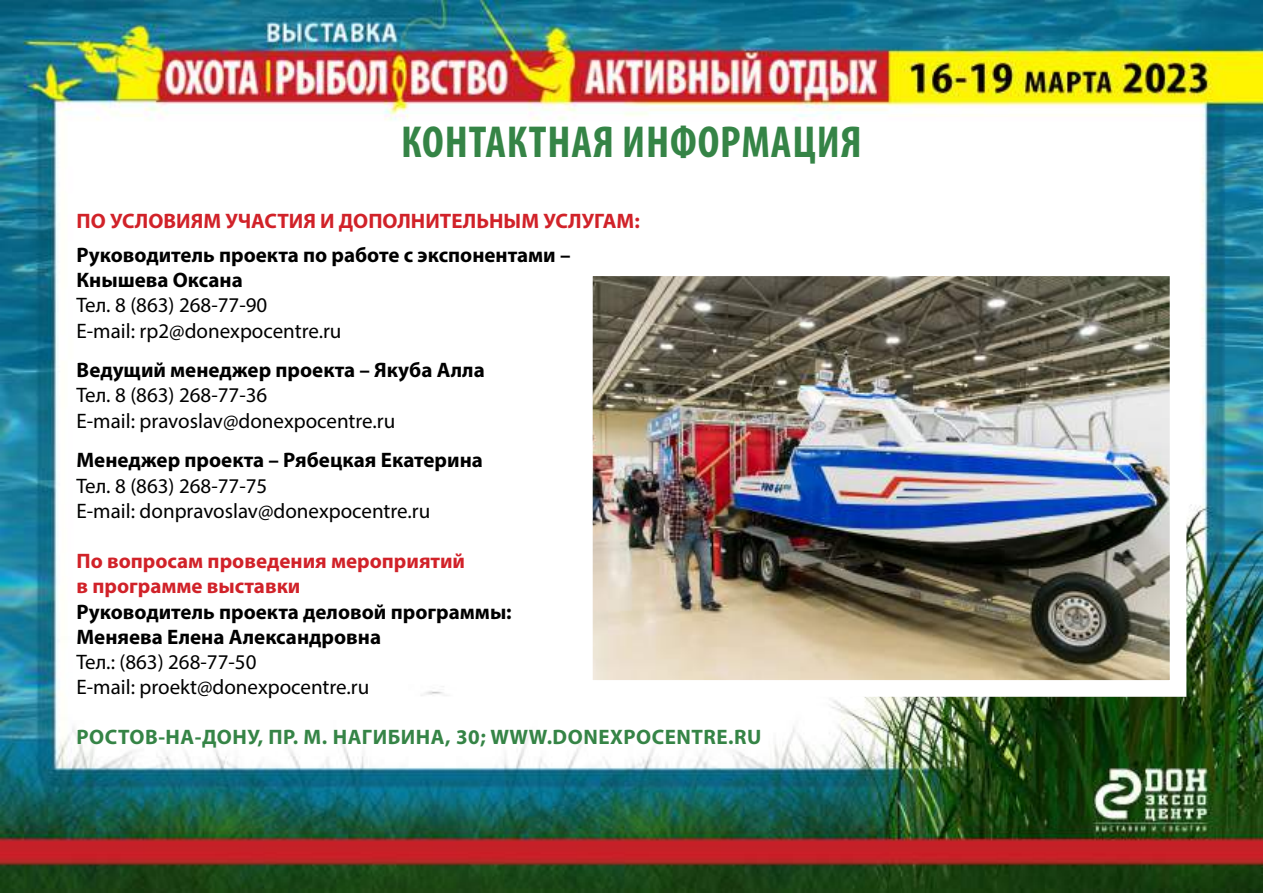
<style>
.page{position:relative;width:1263px;height:893px;background:#fff}
.page>*{position:absolute;margin:0;border:0;box-sizing:border-box;transform-origin:0 0}
.t1{font:700 condensed 45px "Myriad Pro";letter-spacing:.02em;color:#358446}
.t2{font:21px/25.2px "Myriad Pro";color:#000}
.t3{font:700 21px/25.2px "Myriad Pro";color:#000}
.t4{font:700 21px/25.2px "Myriad Pro";color:#d12229}
.t5{font:700 21px "Myriad Pro";letter-spacing:.025em;color:#358446}
</style>
<div class="page">
<img style="left:0;top:0;width:1263px;height:893px">
<img style="left:594px;top:277px;width:574px;height:402px">
<h1 class="t1" style="left:401px;top:114px;width:462px">КОНТАКТНАЯ ИНФОРМАЦИЯ</h1>
<p class="t4" style="left:77px;top:208px;width:565px">ПО УСЛОВИЯМ УЧАСТИЯ И ДОПОЛНИТЕЛЬНЫМ УСЛУГАМ:</p>
<p class="t3" style="left:77px;top:242px;width:495px">Руководитель проекта по работе с экспонентами –<br>Кнышева Оксана</p>
<p class="t2" style="left:77px;top:292px;width:266px">Тел. 8 (863) 268-77-90<br>E-mail: rp2@donexpocentre.ru</p>
<p class="t3" style="left:77px;top:357px;width:410px">Ведущий менеджер проекта – Якуба Алла</p>
<p class="t2" style="left:77px;top:382px;width:320px">Тел. 8 (863) 268-77-36<br>Е-mail: pravoslav@donexpocentre.ru</p>
<p class="t3" style="left:77px;top:447px;width:408px">Менеджер проекта – Рябецкая Екатерина</p>
<p class="t2" style="left:77px;top:472px;width:355px">Тел. 8 (863) 268-77-75<br>Е-mail: donpravoslav@donexpocentre.ru</p>
<p class="t4" style="left:77px;top:548px;width:390px">По вопросам проведения мероприятий в программе выставки</p>
<p class="t3" style="left:77px;top:598px;width:437px">Руководитель проекта деловой программы:<br>Меняева Елена Александровна</p>
<p class="t2" style="left:77px;top:649px;width:294px">Тел.: (863) 268-77-50<br>E-mail: proekt@donexpocentre.ru</p>
<p class="t5" style="left:77px;top:723px;width:686px">РОСТОВ-НА-ДОНУ, ПР. М. НАГИБИНА, 30; WWW.DONEXPOCENTRE.RU</p>
</div>
